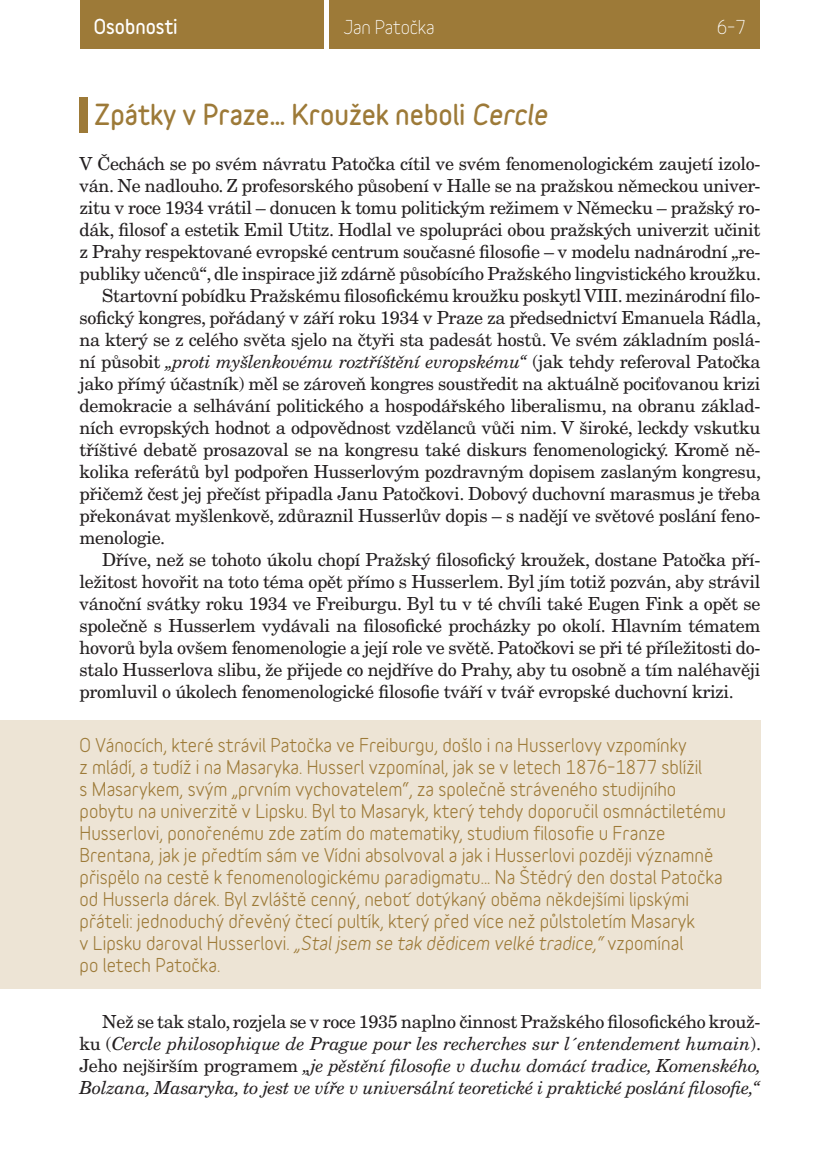
<style>
.page{position:relative;width:823px;height:1163px;background:#fff}
.page>*{position:absolute;margin:0;border:0;box-sizing:border-box;transform-origin:0 0}
.t1{font:900 26px "Variable";color:#9d7a38}
.t2{font:18.4px "Variable";letter-spacing:-.01em;color:#fff}
.t3{font:900 18.4px "Variable";color:#fff}
.t4{font:18px "New Century Schlbk CE";letter-spacing:-.02em;color:#231f20}
.t5{font:700 18px/22px "Variable";color:#9d7a38}
.t6{font:italic 18px/22px "New Century Schlbk CE";letter-spacing:-.02em;color:#231f20;text-align:justify}
.s1{font-style:italic}
.s2{font-style:normal}
</style>
<div class="page">
<div style="left:80px;top:0;width:243px;height:48px;background:#9d7a38"></div>
<div style="left:329px;top:0;width:430px;height:48px;background:#9d7a38"></div>
<div style="left:80px;top:97px;width:8px;height:36px;background:#9d7a38"></div>
<div style="left:0;top:720px;width:760px;height:268px;background:#ede4d5"></div>
<p class="t3" style="left:94px;top:19px;width:85px">Osobnosti</p>
<p class="t2" style="left:343px;top:20px;width:93px">Jan Patočka</p>
<p class="t2" style="left:716px;top:20px;width:30px">6–7</p>
<h1 class="t1" style="left:94px;top:104px;width:454px">Zpátky v Praze… Kroužek neboli <span class="s1">Cercle</span></h1>
<p class="t4" style="left:80px;top:156px;width:682px">V Čechách se po svém návratu Patočka cítil ve svém fenomenologickém zaujetí izolo-</p>
<p class="t4" style="left:80px;top:178px;width:682px">ván. Ne nadlouho. Z profesorského působení v Halle se na pražskou německou univer-</p>
<p class="t4" style="left:80px;top:200px;width:682px">zitu v roce 1934 vrátil – donucen k tomu politickým režimem v Německu – pražský ro-</p>
<p class="t4" style="left:80px;top:222px;width:682px">dák, filosof a estetik Emil Utitz. Hodlal ve spolupráci obou pražských univerzit učinit</p>
<p class="t4" style="left:80px;top:244px;width:682px">z Prahy respektované evropské centrum současné filosofie – v modelu nadnárodní „re-</p>
<p class="t4" style="left:80px;top:266px;width:682px">publiky učenců“, dle inspirace již zdárně působícího Pražského lingvistického kroužku.</p>
<p class="t4" style="left:102px;top:288px;width:659px">Startovní pobídku Pražskému filosofickému kroužku poskytl VIII. mezinárodní filo-</p>
<p class="t4" style="left:80px;top:310px;width:682px">sofický kongres, pořádaný v září roku 1934 v Praze za předsednictví Emanuela Rádla,</p>
<p class="t4" style="left:80px;top:332px;width:682px">na který se z celého světa sjelo na čtyři sta padesát hostů. Ve svém základním poslá-</p>
<p class="t6" style="left:80px;top:352px;width:682px"><span class="s2">ní působit</span> „proti myšlenkovému roztříštění evropskému“ <span class="s2">(jak tehdy referoval Patočka</span></p>
<p class="t4" style="left:80px;top:376px;width:682px">jako přímý účastník) měl se zároveň kongres soustředit na aktuálně pociťovanou krizi</p>
<p class="t4" style="left:80px;top:398px;width:682px">demokracie a selhávání politického a hospodářského liberalismu, na obranu základ-</p>
<p class="t4" style="left:80px;top:420px;width:682px">ních evropských hodnot a odpovědnost vzdělanců vůči nim. V široké, leckdy vskutku</p>
<p class="t4" style="left:80px;top:442px;width:682px">tříštivé debatě prosazoval se na kongresu také diskurs fenomenologický. Kromě ně-</p>
<p class="t4" style="left:80px;top:464px;width:682px">kolika referátů byl podpořen Husserlovým pozdravným dopisem zaslaným kongresu,</p>
<p class="t4" style="left:80px;top:486px;width:682px">přičemž čest jej přečíst připadla Janu Patočkovi. Dobový duchovní marasmus je třeba</p>
<p class="t4" style="left:80px;top:508px;width:682px">překonávat myšlenkově, zdůraznil Husserlův dopis – s nadějí ve světové poslání feno-</p>
<p class="t4" style="left:80px;top:530px;width:87px">menologie.</p>
<p class="t4" style="left:102px;top:552px;width:659px">Dříve, než se tohoto úkolu chopí Pražský filosofický kroužek, dostane Patočka pří-</p>
<p class="t4" style="left:80px;top:574px;width:682px">ležitost hovořit na toto téma opět přímo s Husserlem. Byl jím totiž pozván, aby strávil</p>
<p class="t4" style="left:80px;top:596px;width:682px">vánoční svátky roku 1934 ve Freiburgu. Byl tu v té chvíli také Eugen Fink a opět se</p>
<p class="t4" style="left:80px;top:618px;width:682px">společně s Husserlem vydávali na filosofické procházky po okolí. Hlavním tématem</p>
<p class="t4" style="left:80px;top:640px;width:682px">hovorů byla ovšem fenomenologie a její role ve světě. Patočkovi se při té příležitosti do-</p>
<p class="t4" style="left:80px;top:662px;width:682px">stalo Husserlova slibu, že přijede co nejdříve do Prahy, aby tu osobně a tím naléhavěji</p>
<p class="t4" style="left:80px;top:684px;width:655px">promluvil o úkolech fenomenologické filosofie tváří v tvář evropské duchovní krizi.</p>
<p class="t5" style="left:80px;top:735px;width:647px">O Vánocích, které strávil Patočka ve Freiburgu, došlo i na Husserlovy vzpomínky<br>z mládí, a tudíž i na Masaryka. Husserl vzpomínal, jak se v letech 1876–1877 sblížil<br>s Masarykem, svým „prvním vychovatelem“, za společně stráveného studijního pobytu na univerzitě v Lipsku. Byl to Masaryk, který tehdy doporučil osmnáctiletému Husserlovi, ponořenému zde zatím do matematiky, studium filosofie u Franze Brentana, jak je předtím sám ve Vídni absolvoval a jak i Husserlovi později významně přispělo na cestě k fenomenologickému paradigmatu... Na Štědrý den dostal Patočka od Husserla dárek. Byl zvláště cenný, neboť dotýkaný oběma někdejšími lipskými přáteli: jednoduchý dřevěný čtecí pultík, který před více než půlstoletím Masaryk<br>v Lipsku daroval Husserlovi. <span class="s1">„Stal jsem se tak dědicem velké tradice,“</span> vzpomínal<br>po letech Patočka.</p>
<p class="t6" style="left:80px;top:1012px;width:682px;text-indent:23px"><span class="s2">Než se tak stalo, rozjela se v roce 1935 naplno činnost Pražského filosofického krouž&shy;ku (</span>Cercle philosophique de Prague pour les recherches sur l´entendement humain<span class="s2">).<br>Jeho nejširším programem</span> „je pěstění filosofie v duchu domácí tradice, Komenského, Bolzana, Masaryka, to jest ve víře v universální teoretické i praktické poslání filosofie,“</p>
</div>
